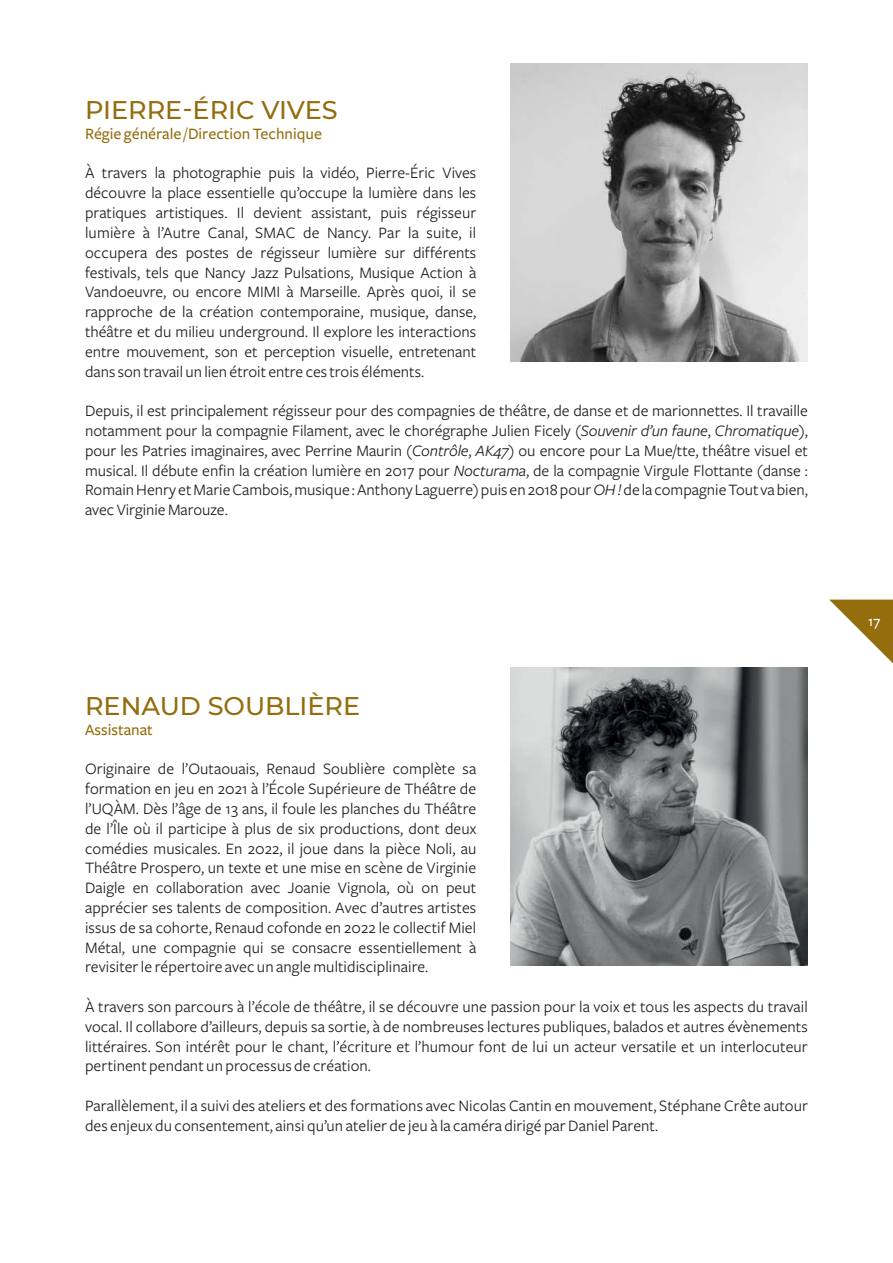
<style>
.page{position:relative;width:893px;height:1263px;background:#fff}
.page>*{position:absolute;margin:0;border:0;box-sizing:border-box;transform-origin:0 0}
.t1{font:500 25.5px "Montserrat";color:#946e0e}
.t2{font:16.5px/19.8px "Freight Sans";letter-spacing:.005em;color:#231f20;text-align:justify}
.t3{font:500 16.5px "Freight Sans";color:#946e0e}
.t4{font:500 15px "Freight Sans";color:#fff}
.s1{font-style:italic}
</style>
<div class="page">
<svg style="left:829px;top:600px;width:64px;height:63px"></svg>
<img style="left:510px;top:64px;width:298px;height:297px">
<img style="left:510px;top:668px;width:298px;height:297px">
<h1 class="t1" style="left:85px;top:92px;width:254px">PIERRE-ÉRIC VIVES</h1>
<p class="t3" style="left:85px;top:124px;width:238px">Régie générale /Direction Technique</p>
<p class="t2" style="left:85px;top:164px;width:393px">À travers la photographie puis la vidéo, Pierre-Éric Vives découvre la place essentielle qu’occupe la lumière dans les pratiques artistiques. Il devient assistant, puis régisseur lumière à l’Autre Canal, SMAC de Nancy. Par la suite, il occupera des postes de régisseur lumière sur différents festivals, tels que Nancy Jazz Pulsations, Musique Action à Vandoeuvre, ou encore MIMI à Marseille. Après quoi, il se rapproche de la création contemporaine, musique, danse, théâtre et du milieu underground. Il explore les interactions entre mouvement, son et perception visuelle, entretenant dans son travail un lien étroit entre ces trois éléments.</p>
<p class="t2" style="left:85px;top:401px;width:724px">Depuis, il est principalement régisseur pour des compagnies de théâtre, de danse et de marionnettes. Il travaille notamment pour la compagnie Filament, avec le chorégraphe Julien Ficely (<span class="s1">Souvenir d’un faune</span>, <span class="s1">Chromatique</span>), pour les Patries imaginaires, avec Perrine Maurin (<span class="s1">Contrôle</span>, <span class="s1">AK47</span>) ou encore pour La Mue/tte, théâtre visuel et musical. Il débute enfin la création lumière en 2017 pour <span class="s1">Nocturama</span>, de la compagnie Virgule Flottante (danse :<br>Romain Henry et Marie Cambois, musique : Anthony Laguerre) puis en 2018 pour <span class="s1">OH !</span> de la compagnie Tout va bien, avec Virginie Marouze.</p>
<h1 class="t1" style="left:85px;top:688px;width:277px">RENAUD SOUBLIÈRE</h1>
<p class="t3" style="left:85px;top:720px;width:69px">Assistanat</p>
<p class="t2" style="left:85px;top:759px;width:393px">Originaire de l’Outaouais, Renaud Soublière complète sa formation en jeu en 2021 à l’École Supérieure de Théâtre de l’UQÀM. Dès l’âge de 13 ans, il foule les planches du Théâtre de l’Île où il participe à plus de six productions, dont deux comédies musicales. En 2022, il joue dans la pièce Noli, au Théâtre Prospero, un texte et une mise en scène de Virginie Daigle en collaboration avec Joanie Vignola, où on peut apprécier ses talents de composition. Avec d’autres artistes issus de sa cohorte, Renaud cofonde en 2022 le collectif Miel Métal, une compagnie qui se consacre essentiellement à revisiter le répertoire avec un angle multidisciplinaire.</p>
<p class="t2" style="left:85px;top:997px;width:724px">À travers son parcours à l’école de théâtre, il se découvre une passion pour la voix et tous les aspects du travail vocal. Il collabore d’ailleurs, depuis sa sortie, à de nombreuses lectures publiques, balados et autres évènements littéraires. Son intérêt pour le chant, l’écriture et l’humour font de lui un acteur versatile et un interlocuteur pertinent pendant un processus de création.</p>
<p class="t2" style="left:85px;top:1096px;width:724px">Parallèlement, il a suivi des ateliers et des formations avec Nicolas Cantin en mouvement, Stéphane Crête autour des enjeux du consentement, ainsi qu’un atelier de jeu à la caméra dirigé par Daniel Parent.</p>
<p class="t4" style="left:868px;top:613px;width:13px">17</p>
</div>
